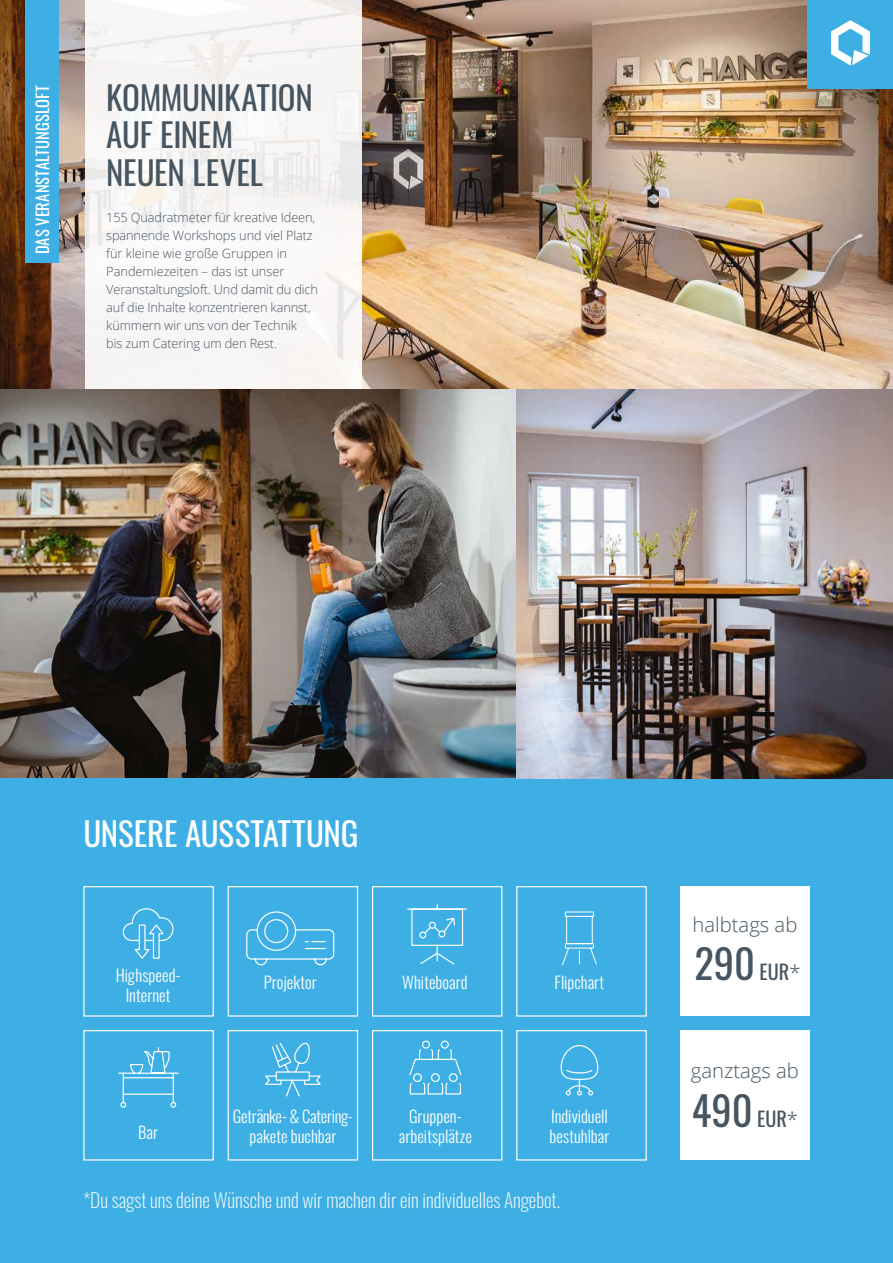
<style>
.page{position:relative;width:893px;height:1263px;background:#fff}
.page>*{position:absolute;margin:0;border:0;box-sizing:border-box;transform-origin:0 0}
.t1{font:40.5px "Oswald";color:#475561}
.t2{font:33px/37.5px "Oswald";letter-spacing:-.01em;color:#475561}
.t3{font:33px "Oswald";letter-spacing:-.005em;color:#fff}
.t4{font:300 20.25px "Open Sans";color:#475561}
.t5{font:200 19.5px "Oswald";color:#fff}
.t6{font:300 16.5px/19.8px "Oswald";color:#fff;text-align:center}
.t7{font:16.5px "Oswald";letter-spacing:.005em;color:#fff}
.t8{font:300 12.75px/18px "Open Sans";letter-spacing:-.01em;color:#475561}
.s1{font-size:20.25px}
.s2{font-family:"Open Sans";font-weight:300;font-size:20.25px}
</style>
<div class="page">
<img style="left:0;top:0;width:893px;height:778px">
<div style="left:0;top:778px;width:893px;height:485px;background:#3eafe4"></div>
<div style="left:26px;top:0;width:33px;height:263px;background:#3eafe4"></div>
<div style="left:83px;top:886px;width:131px;height:130px;border:1px solid #fff"></div>
<div style="left:516px;top:886px;width:131px;height:130px;border:1px solid #fff"></div>
<div style="left:228px;top:886px;width:130px;height:130px;border:1px solid #fff"></div>
<div style="left:372px;top:886px;width:130px;height:130px;border:1px solid #fff"></div>
<div style="left:83px;top:1030px;width:131px;height:130px;border:1px solid #fff"></div>
<div style="left:228px;top:1030px;width:130px;height:130px;border:1px solid #fff"></div>
<div style="left:372px;top:1030px;width:130px;height:130px;border:1px solid #fff"></div>
<div style="left:516px;top:1030px;width:131px;height:130px;border:1px solid #fff"></div>
<svg style="left:85px;top:0;width:277px;height:389px;fill:#f7f6f5"></svg>
<div style="left:680px;top:886px;width:130px;height:129px;background:#fff"></div>
<div style="left:680px;top:1030px;width:130px;height:129px;background:#fff"></div>
<svg style="left:560px;top:1045px;width:39px;height:51px"></svg>
<svg style="left:407px;top:904px;width:61px;height:61px"></svg>
<svg style="left:118px;top:1047px;width:61px;height:61px"></svg>
<svg style="left:246px;top:911px;width:89px;height:55px"></svg>
<svg style="left:409px;top:1040px;width:53px;height:55px"></svg>
<svg style="left:562px;top:911px;width:35px;height:55px"></svg>
<svg style="left:265px;top:1042px;width:56px;height:55px"></svg>
<svg style="left:122px;top:908px;width:52px;height:51px"></svg>
<div style="left:808px;top:0;width:85px;height:88px;background:#3eafe4"></div>
<svg style="left:831px;top:20px;width:39px;height:46px"></svg>
<p class="t7" style="left:28px;top:254px;width:171px;rotate:-90deg">DAS VERANSTALTUNGSLOFT</p>
<h2 class="t2" style="left:106px;top:76px;width:208px">KOMMUNIKATION<br>AUF EINEM<br>NEUEN LEVEL</h2>
<p class="t8" style="left:106px;top:208px;width:213px">155 Quadratmeter für kreative Ideen, spannende Workshops und viel Platz für kleine wie große Gruppen in Pandemiezeiten – das ist unser Veranstaltungsloft. Und damit du dich auf die Inhalte konzentrieren kannst, kümmern wir uns von der Technik<br>bis zum Catering um den Rest.</p>
<h2 class="t3" style="left:83px;top:804px;width:277px">UNSERE AUSSTATTUNG</h2>
<p class="t6" style="left:116px;top:963px;width:66px">Highspeed-<br>Internet</p>
<p class="t6" style="left:138px;top:1120px;width:21px">Bar</p>
<p class="t6" style="left:264px;top:970px;width:55px">Projektor</p>
<p class="t6" style="left:402px;top:970px;width:67px">Whiteboard</p>
<p class="t6" style="left:555px;top:970px;width:51px">Flipchart</p>
<p class="t6" style="left:233px;top:1104px;width:121px">Getränke- &amp; Catering&shy;pakete buchbar</p>
<p class="t6" style="left:399px;top:1104px;width:75px">Gruppen&shy;arbeitsplätze</p>
<p class="t6" style="left:550px;top:1104px;width:61px;text-align:left">Individuell bestuhlbar</p>
<h3 class="t5" style="left:83px;top:1182px;width:478px">*Du sagst uns deine Wünsche und wir machen dir ein individuelles Angebot.</h3>
<h3 class="t4" style="left:692px;top:910px;width:106px">halbtags ab</h3>
<h1 class="t1" style="left:695px;top:928px;width:107px">290 <span class="s1">EUR</span><span class="s2">*</span></h1>
<h3 class="t4" style="left:691px;top:1057px;width:110px">ganztags ab</h3>
<h1 class="t1" style="left:692px;top:1074px;width:108px">490 <span class="s1">EUR</span><span class="s2">*</span></h1>
</div>
